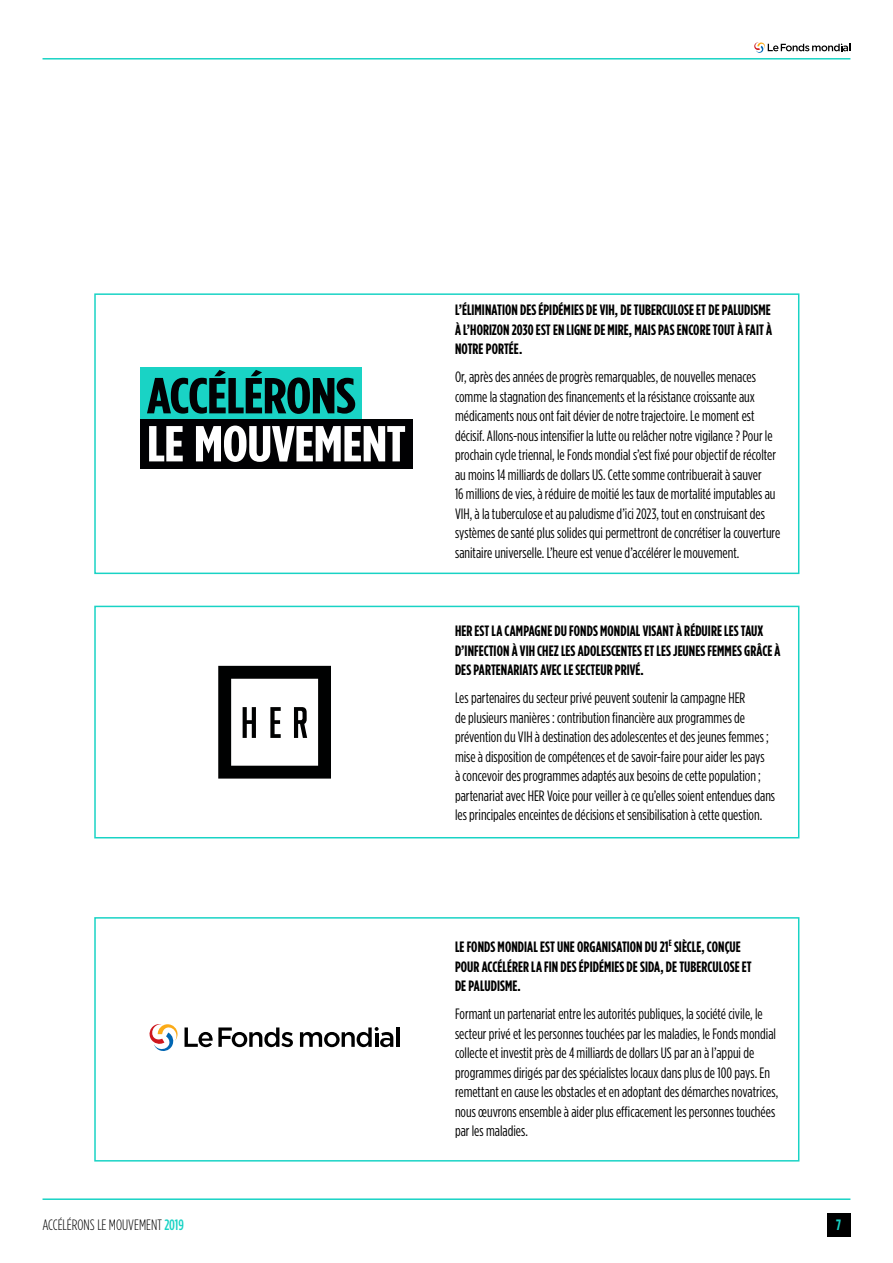
<style>
.page{position:relative;width:893px;height:1263px;background:#fff}
.page>*{position:absolute;margin:0;border:0;box-sizing:border-box;transform-origin:0 0}
.t1{font:15px/19.5px "Gotham Condensed";color:#000}
.t2{font:700 15px/19.5px "Gotham Condensed";letter-spacing:.005em;color:#000}
.t3{font:300 15px "Gotham Condensed";color:#000}
.t4{font:700 15px "Gotham Condensed";color:#19d3c5}
.s1{font-weight:500;color:#19d3c5}
</style>
<div class="page">
<hr style="left:43px;top:58px;width:807px;height:2px;background:#19d3c5">
<hr style="left:43px;top:1198px;width:807px;height:2px;background:#19d3c5">
<div style="left:827px;top:1213px;width:23px;height:24px;background:#000"></div>
<svg style="left:754px;top:42px;width:96px;height:11px"></svg>
<div style="left:141px;top:368px;width:221px;height:52px;background:#19d3c5"></div>
<div style="left:141px;top:420px;width:272px;height:49px;background:#010103"></div>
<svg style="left:147px;top:370px;width:208px;height:44px"></svg>
<svg style="left:149px;top:426px;width:34px;height:35px"></svg>
<svg style="left:196px;top:426px;width:209px;height:36px"></svg>
<div style="left:94px;top:293px;width:705px;height:281px;border:2px solid #19d3c5"></div>
<svg style="left:218px;top:666px;width:113px;height:112px"></svg>
<div style="left:94px;top:606px;width:705px;height:232px;border:2px solid #19d3c5"></div>
<svg style="left:150px;top:1024px;width:28px;height:27px"></svg>
<hr style="left:396px;top:1027px;width:4px;height:20px;background:#000">
<svg style="left:300px;top:1027px;width:93px;height:20px"></svg>
<svg style="left:185px;top:1027px;width:108px;height:20px"></svg>
<div style="left:94px;top:917px;width:705px;height:244px;border:2px solid #19d3c5"></div>
<p class="t2" style="left:455px;top:300px;width:319px;text-align:justify">L’ÉLIMINATION DES ÉPIDÉMIES DE VIH, DE TUBERCULOSE ET DE PALUDISME À L’HORIZON 2030 EST EN LIGNE DE MIRE, MAIS PAS ENCORE TOUT À FAIT À NOTRE PORTÉE.</p>
<p class="t1" style="left:455px;top:367px;width:327px">Or, après des années de progrès remarquables, de nouvelles menaces comme la stagnation des financements et la résistance croissante aux médicaments nous ont fait dévier de notre trajectoire. Le moment est décisif. Allons-nous intensifier la lutte ou relâcher notre vigilance ? Pour le prochain cycle triennal, le Fonds mondial s’est fixé pour objectif de récolter au moins 14 milliards de dollars US. Cette somme contribuerait à sauver<br>16 millions de vies, à réduire de moitié les taux de mortalité imputables au VIH, à la tuberculose et au paludisme d’ici 2023, tout en construisant des systèmes de santé plus solides qui permettront de concrétiser la couverture sanitaire universelle. L’heure est venue d’accélérer le mouvement.</p>
<p class="t2" style="left:455px;top:621px;width:327px">HER EST LA CAMPAGNE DU FONDS MONDIAL VISANT À RÉDUIRE LES TAUX<br>D’INFECTION À VIH CHEZ LES ADOLESCENTES ET LES JEUNES FEMMES GRÂCE À<br>DES PARTENARIATS AVEC LE SECTEUR PRIVÉ.</p>
<p class="t1" style="left:455px;top:688px;width:322px">Les partenaires du secteur privé peuvent soutenir la campagne HER<br>de plusieurs manières : contribution financière aux programmes de prévention du VIH à destination des adolescentes et des jeunes femmes ; mise à disposition de compétences et de savoir-faire pour aider les pays<br>à concevoir des programmes adaptés aux besoins de cette population ; partenariat avec HER Voice pour veiller à ce qu’elles soient entendues dans les principales enceintes de décisions et sensibilisation à cette question.</p>
<p class="t2" style="left:455px;top:937px;width:298px">LE FONDS MONDIAL EST UNE ORGANISATION DU 21<sup>E</sup> SIÈCLE, CONÇUE<br>POUR ACCÉLÉRER LA FIN DES ÉPIDÉMIES DE SIDA, DE TUBERCULOSE ET<br>DE PALUDISME.</p>
<p class="t1" style="left:455px;top:1004px;width:325px">Formant un partenariat entre les autorités publiques, la société civile, le secteur privé et les personnes touchées par les maladies, le Fonds mondial collecte et investit près de 4 milliards de dollars US par an à l’appui de programmes dirigés par des spécialistes locaux dans plus de 100 pays. En remettant en cause les obstacles et en adoptant des démarches novatrices, nous œuvrons ensemble à aider plus efficacement les personnes touchées par les maladies.</p>
<p class="t3" style="left:43px;top:1217px;width:143px">ACCÉLÉRONS LE MOUVEMENT <span class="s1">2019</span></p>
<p class="t4" style="left:836px;top:1216px;width:6px">7</p>
</div>
